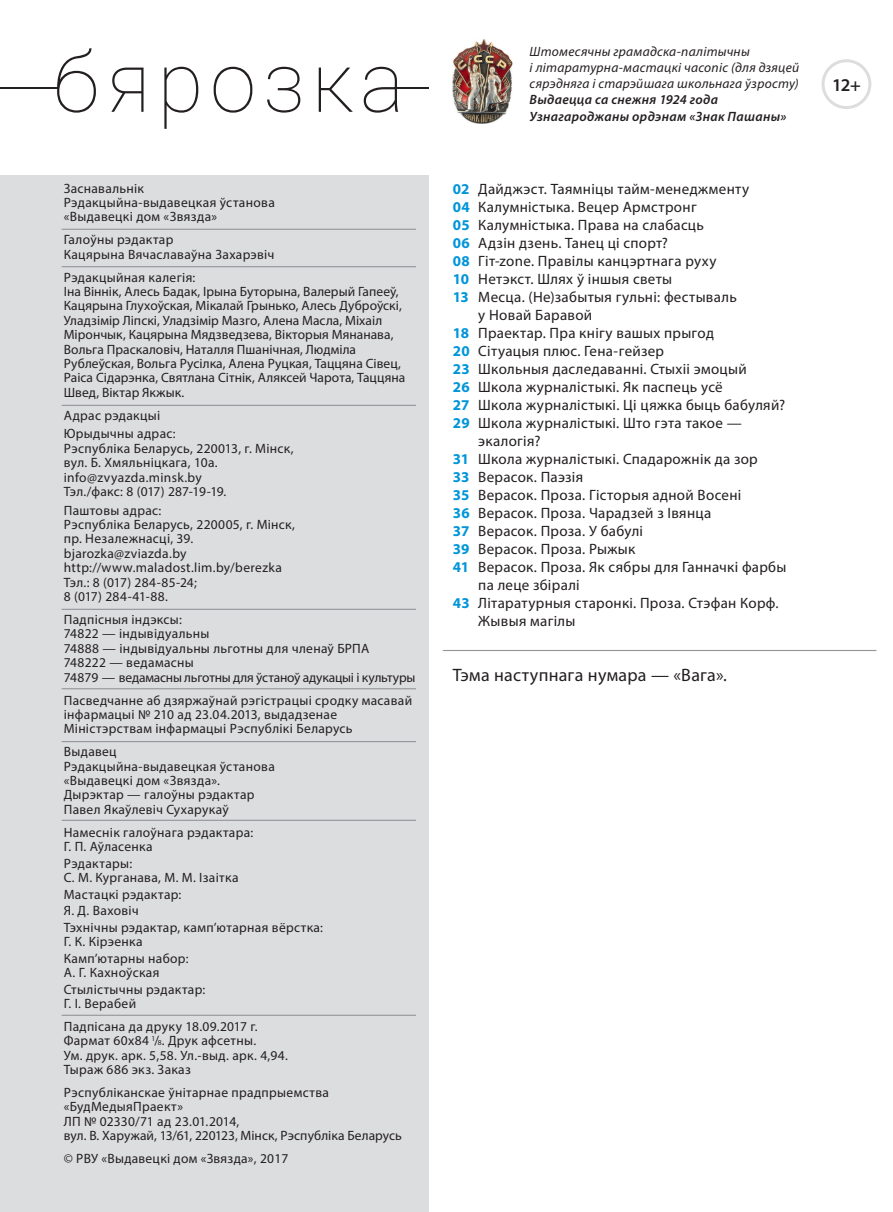
<style>
.page{position:relative;width:893px;height:1212px;background:#fff}
.page>*{position:absolute;margin:0;border:0;box-sizing:border-box;transform-origin:0 0}
.t1{font:18px "Myriad Pro";letter-spacing:.015em;color:#231f20}
.t2{font:600 18px "Myriad Pro";color:#231f20}
.t3{font:15px "Myriad Pro";letter-spacing:.02em;color:#231f20}
.t4{font:13.5px/14.4px "Myriad Pro";letter-spacing:.02em;color:#231f20}
.t5{font:13.5px/14.4px "Myriad Pro";color:#231f20}
.t6{font:italic 13.5px/16.2px "Myriad Pro";letter-spacing:.02em;color:#231f20}
.t7{font:italic 600 13.5px/16.2px "Myriad Pro";letter-spacing:.025em;color:#231f20}
.s1{font-size:7.5px}
.s2{font-weight:700;color:#0095d9}
</style>
<div class="page">
<img style="left:453px;top:40px;width:59px;height:84px">
<div style="left:0;top:175px;width:428px;height:1037px;background:#dcdddf"></div>
<hr style="left:62px;top:229px;width:354px;height:1px;background:#939598">
<hr style="left:62px;top:266px;width:354px;height:1px;background:#939598">
<hr style="left:62px;top:405px;width:354px;height:1px;background:#939598">
<hr style="left:62px;top:609px;width:354px;height:1px;background:#939598">
<hr style="left:62px;top:688px;width:354px;height:1px;background:#939598">
<hr style="left:62px;top:741px;width:354px;height:1px;background:#939598">
<hr style="left:62px;top:820px;width:354px;height:1px;background:#939598">
<hr style="left:62px;top:1015px;width:354px;height:1px;background:#939598">
<hr style="left:443px;top:650px;width:433px;height:1px;background:#939598">
<svg style="left:57px;top:48px;width:39px;height:65px"></svg>
<svg style="left:111px;top:68px;width:33px;height:44px"></svg>
<svg style="left:164px;top:67px;width:34px;height:62px"></svg>
<svg style="left:214px;top:67px;width:38px;height:46px"></svg>
<svg style="left:267px;top:67px;width:33px;height:46px"></svg>
<svg style="left:319px;top:68px;width:34px;height:44px"></svg>
<svg style="left:364px;top:67px;width:34px;height:46px"></svg>
<hr style="left:394px;top:87px;width:34px;height:2px;background:#231f20">
<hr style="left:0;top:87px;width:59px;height:2px;background:#231f20">
<div style="left:821px;top:59px;width:50px;height:50px;border:3px solid #dcdddf;border-radius:50%"></div>
<p class="t4" style="left:64px;top:182px;width:213px">Заснавальнік<br>Рэдакцыйна-выдавецкая ўстанова «Выдавецкі дом «Звязда»</p>
<p class="t4" style="left:64px;top:234px;width:212px">Галоўны рэдактар<br>Кацярына Вячаславаўна Захарэвіч</p>
<p class="t5" style="left:64px;top:271px;width:343px">Рэдакцыйная калегія:<br>Іна Віннік, Алесь Бадак, Ірына Буторына, Валерый Гапееў, Кацярына Глухоўская, Мікалай Грынько, Алесь Дуброўскі, Уладзімір Ліпскі, Уладзімір Мазго, Алена Масла, Міхаіл Мірончык, Кацярына Мядзведзева, Вікторыя Мянанава, Вольга Праскаловіч, Наталля Пшанічная, Людміла Рублеўская, Вольга Русілка, Алена Руцкая, Таццяна Сівец, Раіса Сідарэнка, Святлана Сітнік, Аляксей Чарота, Таццяна Швед, Віктар Якжык.</p>
<p class="t4" style="left:64px;top:407px;width:113px;line-height:18.6px">Адрас рэдакцыi<br>Юрыдычны адрас:</p>
<p class="t4" style="left:64px;top:442px;width:231px">Рэспубліка Беларусь, 220013, г. Мiнск, вул. Б. Хмяльнiцкага, 10а. info@zvyazda.minsk.by<br>Тэл./факс: 8 (017) 287-19-19.</p>
<p class="t4" style="left:64px;top:504px;width:233px">Паштовы адрас:<br>Рэспубліка Беларусь, 220005, г. Мiнск, пр. Незалежнасцi, 39. bjarozka@zviazda.by http://www.maladost.lim.by/berezka<br>Тэл.: 8 (017) 284-85-24;<br>8 (017) 284-41-88.</p>
<p class="t4" style="left:64px;top:613px;width:353px">Падпісныя індэксы:<br>74822 — індывідуальны<br>74888 — індывідуальны льготны для членаў БРПА<br>748222 — ведамасны<br>74879 — ведамасны льготны для ўстаноў адукацыі і культуры</p>
<p class="t4" style="left:64px;top:694px;width:350px">Пасведчанне аб дзяржаўнай рэгістрацыі сродку масавай інфармацыі № 210 ад 23.04.2013, выдадзенае<br>Міністэрствам інфармацыі Рэспублікі Беларусь</p>
<p class="t4" style="left:64px;top:745px;width:213px">Выдавец<br>Рэдакцыйна-выдавецкая ўстанова «Выдавецкi дом «Звязда».<br>Дырэктар — галоўны рэдактар<br>Павел Якаўлевіч Сухарукаў</p>
<p class="t4" style="left:64px;top:826px;width:191px">Намеснік галоўнага рэдактара:<br>Г. П. Аўласенка</p>
<p class="t4" style="left:64px;top:857px;width:176px">Рэдактары:<br>С. М. Курганава, М. М. Ізаітка</p>
<p class="t4" style="left:64px;top:887px;width:261px;line-height:16.5px">Мастацкі рэдактар:<br>Я. Д. Ваховіч<br>Тэхнічны рэдактар, камп’ютарная вёрстка:</p>
<p class="t4" style="left:64px;top:934px;width:126px;line-height:16.5px">Г. К. Кірэенка<br>Камп’ютарны набор:</p>
<p class="t4" style="left:64px;top:965px;width:143px;line-height:16.5px">А. Г. Кахноўская<br>Стылістычны рэдактар:</p>
<p class="t4" style="left:64px;top:993px;width:195px;line-height:23px">Г. І. Верабей<br>Падпісана да друку 18.09.2017 г.</p>
<p class="t4" style="left:64px;top:1034px;width:226px">Фармат 60х84 <sup>1</sup>/<span class="s1">8</span>. Друк афсетны.<br>Ум. друк. арк. 5,58. Ул.-выд. арк. 4,94.<br>Тыраж 686 экз. Заказ</p>
<p class="t4" style="left:64px;top:1086px;width:340px">Рэспубліканскае ўнітарнае прадпрыемства «БудМедыяПраект»<br>ЛП № 02330/71 ад 23.01.2014,<br>вул. В. Харужай, 13/61, 220123, Мінск, Рэспубліка Беларусь</p>
<p class="t4" style="left:64px;top:1152px;width:226px">© РВУ «Выдавецкі дом «Звязда», 2017</p>
<p class="t6" style="left:530px;top:44px;width:271px">Штомесячны грамадска-палiтычны<br>i лiтаратурна-мастацкi часопiс (для дзяцей сярэдняга і старэйшага школьнага ўзросту)</p>
<p class="t7" style="left:530px;top:93px;width:258px">Выдаецца са снежня 1924 года<br>Узнагароджаны ордэнам «Знак Пашаны»</p>
<p class="t3" style="left:453px;top:183px;width:298px"><span class="s2">02</span> Дайджэст. Таямніцы тайм-менеджменту</p>
<p class="t3" style="left:453px;top:201px;width:245px"><span class="s2">04</span> Калумністыка. Вецер Армстронг</p>
<p class="t3" style="left:453px;top:219px;width:253px"><span class="s2">05</span> Калумністыка. Права на слабасць</p>
<p class="t3" style="left:453px;top:237px;width:217px"><span class="s2">06</span> Адзін дзень. Танец ці спорт?</p>
<p class="t3" style="left:453px;top:255px;width:265px"><span class="s2">08</span> Гіт-zone. Правілы канцэртнага руху</p>
<p class="t3" style="left:453px;top:273px;width:221px"><span class="s2">10</span> Нетэкст. Шлях ў іншыя светы</p>
<p class="t3" style="left:453px;top:291px;width:286px"><span class="s2">13</span> Месца. (Не)забытыя гульні: фестываль</p>
<p class="t3" style="left:478px;top:309px;width:115px">у Новай Баравой</p>
<p class="t3" style="left:453px;top:327px;width:263px"><span class="s2">18</span> Праектар. Пра кнігу вашых прыгод</p>
<p class="t3" style="left:453px;top:345px;width:213px"><span class="s2">20</span> Сітуацыя плюс. Гена-гейзер</p>
<p class="t3" style="left:453px;top:363px;width:295px"><span class="s2">23</span> Школьныя даследаванні. Стыхіі эмоцый</p>
<p class="t3" style="left:453px;top:381px;width:271px"><span class="s2">26</span> Школа журналістыкі. Як паспець усё</p>
<p class="t3" style="left:453px;top:399px;width:334px"><span class="s2">27</span> Школа журналістыкі. Ці цяжка быць бабуляй?</p>
<p class="t3" style="left:453px;top:417px;width:291px"><span class="s2">29</span> Школа журналістыкі. Што гэта такое —</p>
<p class="t3" style="left:478px;top:435px;width:64px">экалогія?</p>
<p class="t3" style="left:453px;top:453px;width:307px"><span class="s2">31</span> Школа журналістыкі. Спадарожнік да зор</p>
<p class="t3" style="left:453px;top:471px;width:132px"><span class="s2">33</span> Верасок. Паэзія</p>
<p class="t3" style="left:453px;top:489px;width:290px"><span class="s2">35</span> Верасок. Проза. Гісторыя адной Восені</p>
<p class="t3" style="left:453px;top:507px;width:260px"><span class="s2">36</span> Верасок. Проза. Чарадзей з Івянца</p>
<p class="t3" style="left:453px;top:525px;width:192px"><span class="s2">37</span> Верасок. Проза. У бабулі</p>
<p class="t3" style="left:453px;top:543px;width:184px"><span class="s2">39</span> Верасок. Проза. Рыжык</p>
<p class="t3" style="left:453px;top:561px;width:335px"><span class="s2">41</span> Верасок. Проза. Як сябры для Ганначкі фарбы</p>
<p class="t3" style="left:478px;top:579px;width:103px">па леце збіралі</p>
<p class="t3" style="left:453px;top:597px;width:327px"><span class="s2">43</span> Літаратурныя старонкі. Проза. Стэфан Корф.</p>
<p class="t3" style="left:478px;top:615px;width:99px">Жывыя магілы</p>
<h1 class="t1" style="left:453px;top:668px;width:276px">Тэма наступнага нумара — «Вага».</h1>
<h1 class="t2" style="left:832px;top:78px;width:30px">12+</h1>
</div>
